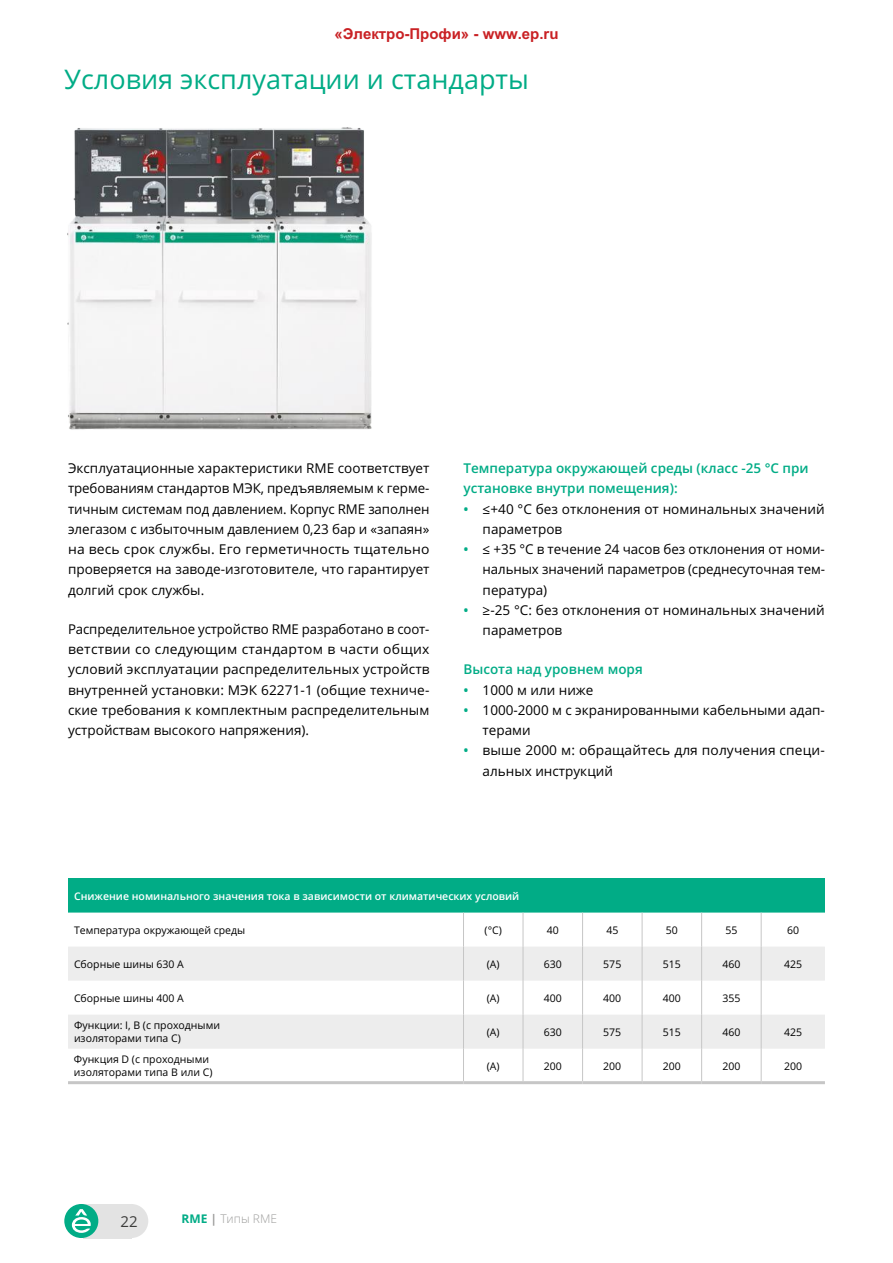
<style>
.page{position:relative;width:893px;height:1263px;background:#fff}
.page>*{position:absolute;margin:0;border:0;box-sizing:border-box;transform-origin:0 0}
.t1{font:27px "Open Sans";color:#01ac86}
.t2{font:700 15px "Arial";color:#c92124}
.t3{font:15px "Open Sans";color:#3c3c3b}
.t4{font:13.5px/20.2px "Open Sans";color:#000}
.t5{font:600 13.5px/20.2px "Open Sans";color:#01ac86}
.t6{font:300 12px "Open Sans";color:#9d9d9c}
.t7{font:10.5px/12.6px "Open Sans";color:#000}
.t8{font:600 10.5px "Open Sans";color:#fff}
.s1{font-weight:600;color:#01ac86}
.s2{font-weight:700;color:#01ac86}
.s3{font-weight:700}
</style>
<div class="page">
<div style="left:68px;top:878px;width:757px;height:34px;background:#01ac86"></div>
<svg style="left:68px;top:912px;width:757px;height:169px"></svg>
<svg style="left:68px;top:946px;width:757px;height:103px;fill:#ededed"></svg>
<hr style="left:463px;top:912px;width:1px;height:34px;background:#c6c6c6">
<hr style="left:523px;top:912px;width:1px;height:34px;background:#c6c6c6">
<hr style="left:582px;top:912px;width:1px;height:34px;background:#c6c6c6">
<hr style="left:642px;top:912px;width:1px;height:34px;background:#c6c6c6">
<hr style="left:701px;top:912px;width:1px;height:34px;background:#c6c6c6">
<hr style="left:761px;top:912px;width:1px;height:34px;background:#c6c6c6">
<hr style="left:463px;top:946px;width:1px;height:35px;background:#c6c6c6">
<hr style="left:523px;top:946px;width:1px;height:35px;background:#c6c6c6">
<hr style="left:582px;top:946px;width:1px;height:35px;background:#c6c6c6">
<hr style="left:642px;top:946px;width:1px;height:35px;background:#c6c6c6">
<hr style="left:701px;top:946px;width:1px;height:35px;background:#c6c6c6">
<hr style="left:761px;top:946px;width:1px;height:35px;background:#c6c6c6">
<hr style="left:463px;top:981px;width:1px;height:34px;background:#c6c6c6">
<hr style="left:523px;top:981px;width:1px;height:34px;background:#c6c6c6">
<hr style="left:582px;top:981px;width:1px;height:34px;background:#c6c6c6">
<hr style="left:642px;top:981px;width:1px;height:34px;background:#c6c6c6">
<hr style="left:701px;top:981px;width:1px;height:34px;background:#c6c6c6">
<hr style="left:761px;top:981px;width:1px;height:34px;background:#c6c6c6">
<hr style="left:463px;top:1015px;width:1px;height:34px;background:#c6c6c6">
<hr style="left:523px;top:1015px;width:1px;height:34px;background:#c6c6c6">
<hr style="left:582px;top:1015px;width:1px;height:34px;background:#c6c6c6">
<hr style="left:642px;top:1015px;width:1px;height:34px;background:#c6c6c6">
<hr style="left:701px;top:1015px;width:1px;height:34px;background:#c6c6c6">
<hr style="left:761px;top:1015px;width:1px;height:34px;background:#c6c6c6">
<hr style="left:463px;top:1049px;width:1px;height:32px;background:#c6c6c6">
<hr style="left:523px;top:1049px;width:1px;height:32px;background:#c6c6c6">
<hr style="left:582px;top:1049px;width:1px;height:32px;background:#c6c6c6">
<hr style="left:642px;top:1049px;width:1px;height:32px;background:#c6c6c6">
<hr style="left:701px;top:1049px;width:1px;height:32px;background:#c6c6c6">
<hr style="left:761px;top:1049px;width:1px;height:32px;background:#c6c6c6">
<hr style="left:68px;top:1081px;width:395px;height:3px;background:#c6c6c6">
<hr style="left:463px;top:1081px;width:60px;height:3px;background:#c6c6c6">
<hr style="left:523px;top:1081px;width:60px;height:3px;background:#c6c6c6">
<hr style="left:583px;top:1081px;width:59px;height:3px;background:#c6c6c6">
<hr style="left:642px;top:1081px;width:60px;height:3px;background:#c6c6c6">
<hr style="left:702px;top:1081px;width:59px;height:3px;background:#c6c6c6">
<hr style="left:761px;top:1081px;width:64px;height:3px;background:#c6c6c6">
<img style="left:67px;top:127px;width:305px;height:303px">
<div style="left:83px;top:1204px;width:48px;height:34px;background:#e3e3e3"></div>
<div style="left:64px;top:1204px;width:34px;height:34px;background:#01ac86;border-radius:50%"></div>
<svg style="left:72px;top:1209px;width:19px;height:24px"></svg>
<div style="left:114px;top:1204px;width:34px;height:34px;background:#e3e3e3;border-radius:50%"></div>
<p class="t2" style="left:334px;top:23px;width:226px">«Электро-Профи» - www.ep.ru</p>
<h1 class="t1" style="left:64px;top:60px;width:466px">Условия эксплуатации и стандарты</h1>
<p class="t4" style="left:68px;top:458px;width:363px;text-align:justify">Эксплуатационные характеристики RME соответствует требованиям стандартов МЭК, предъявляемым к герме&shy;тичным системам под давлением. Корпус RME заполнен элегазом с избыточным давлением 0,23 бар и «запаян» на весь срок службы. Его герметичность тщательно проверяется на заводе-изготовителе, что гарантирует долгий срок службы.</p>
<p class="t4" style="left:68px;top:618px;width:363px;text-align:justify">Распределительное устройство RME разработано в соот&shy;ветствии со следующим стандартом в части общих условий эксплуатации распределительных устройств внутренней установки: МЭК 62271-1 (общие техниче&shy;ские требования к комплектным распределительным устройствам высокого напряжения).</p>
<p class="t5" style="left:463px;top:458px;width:347px">Температура окружающей среды (класс -25 °C при установке внутри помещения):</p>
<p class="t4" style="left:483px;top:498px;width:344px;text-indent:-19px"><span class="s1">•</span> ≤+40 °C без отклонения от номинальных значений параметров</p>
<p class="t4" style="left:483px;top:539px;width:344px;text-align:justify;text-indent:-19px"><span class="s1">•</span> ≤ +35 °C в течение 24 часов без отклонения от номи&shy;нальных значений параметров (среднесуточная тем&shy;пература)</p>
<p class="t4" style="left:483px;top:599px;width:344px;text-indent:-19px"><span class="s1">•</span> ≥-25 °C: без отклонения от номинальных значений параметров</p>
<p class="t5" style="left:463px;top:659px;width:181px">Высота над уровнем моря</p>
<p class="t4" style="left:463px;top:679px;width:131px"><span class="s1">•</span> 1000 м или ниже</p>
<p class="t4" style="left:483px;top:699px;width:344px;text-indent:-19px"><span class="s1">•</span> 1000-2000 м с экранированными кабельными адап&shy;терами</p>
<p class="t4" style="left:483px;top:740px;width:344px;text-indent:-19px"><span class="s1">•</span> выше 2000 м: обращайтесь для получения специ&shy;альных инструкций</p>
<p class="t8" style="left:74px;top:888px;width:447px">Снижение номинального значения тока в зависимости от климатических условий</p>
<p class="t7" style="left:74px;top:923px;width:173px">Температура окружающей среды</p>
<p class="t7" style="left:485px;top:923px;width:19px">(°C)</p>
<p class="t7" style="left:547px;top:923px;width:14px">40</p>
<p class="t7" style="left:606px;top:923px;width:14px">45</p>
<p class="t7" style="left:666px;top:923px;width:14px">50</p>
<p class="t7" style="left:725px;top:923px;width:14px">55</p>
<p class="t7" style="left:787px;top:923px;width:14px">60</p>
<p class="t7" style="left:74px;top:957px;width:111px">Сборные шины 630 A</p>
<p class="t7" style="left:487px;top:957px;width:14px">(A)</p>
<p class="t7" style="left:544px;top:957px;width:20px">630</p>
<p class="t7" style="left:603px;top:957px;width:20px">575</p>
<p class="t7" style="left:663px;top:957px;width:20px">515</p>
<p class="t7" style="left:722px;top:957px;width:20px">460</p>
<p class="t7" style="left:784px;top:957px;width:20px">425</p>
<p class="t7" style="left:74px;top:991px;width:111px">Сборные шины 400 A</p>
<p class="t7" style="left:487px;top:991px;width:14px">(A)</p>
<p class="t7" style="left:544px;top:991px;width:20px">400</p>
<p class="t7" style="left:603px;top:991px;width:20px">400</p>
<p class="t7" style="left:663px;top:991px;width:20px">400</p>
<p class="t7" style="left:722px;top:991px;width:20px">355</p>
<p class="t7" style="left:74px;top:1019px;width:148px">Функции: I, B (с проходными изоляторами типа C)</p>
<p class="t7" style="left:487px;top:1025px;width:14px">(A)</p>
<p class="t7" style="left:544px;top:1025px;width:20px">630</p>
<p class="t7" style="left:603px;top:1025px;width:20px">575</p>
<p class="t7" style="left:663px;top:1025px;width:20px">515</p>
<p class="t7" style="left:722px;top:1025px;width:20px">460</p>
<p class="t7" style="left:784px;top:1025px;width:20px">425</p>
<p class="t7" style="left:74px;top:1053px;width:140px">Функция D (с проходными изоляторами типа B или C)</p>
<p class="t7" style="left:487px;top:1059px;width:14px">(A)</p>
<p class="t7" style="left:544px;top:1059px;width:20px">200</p>
<p class="t7" style="left:603px;top:1059px;width:20px">200</p>
<p class="t7" style="left:663px;top:1059px;width:20px">200</p>
<p class="t7" style="left:722px;top:1059px;width:20px">200</p>
<p class="t7" style="left:784px;top:1059px;width:20px">200</p>
<p class="t3" style="left:121px;top:1211px;width:19px">22</p>
<p class="t6" style="left:182px;top:1210px;width:97px"><span class="s2">RME</span> <span class="s3">|</span> Типы RME</p>
</div>
